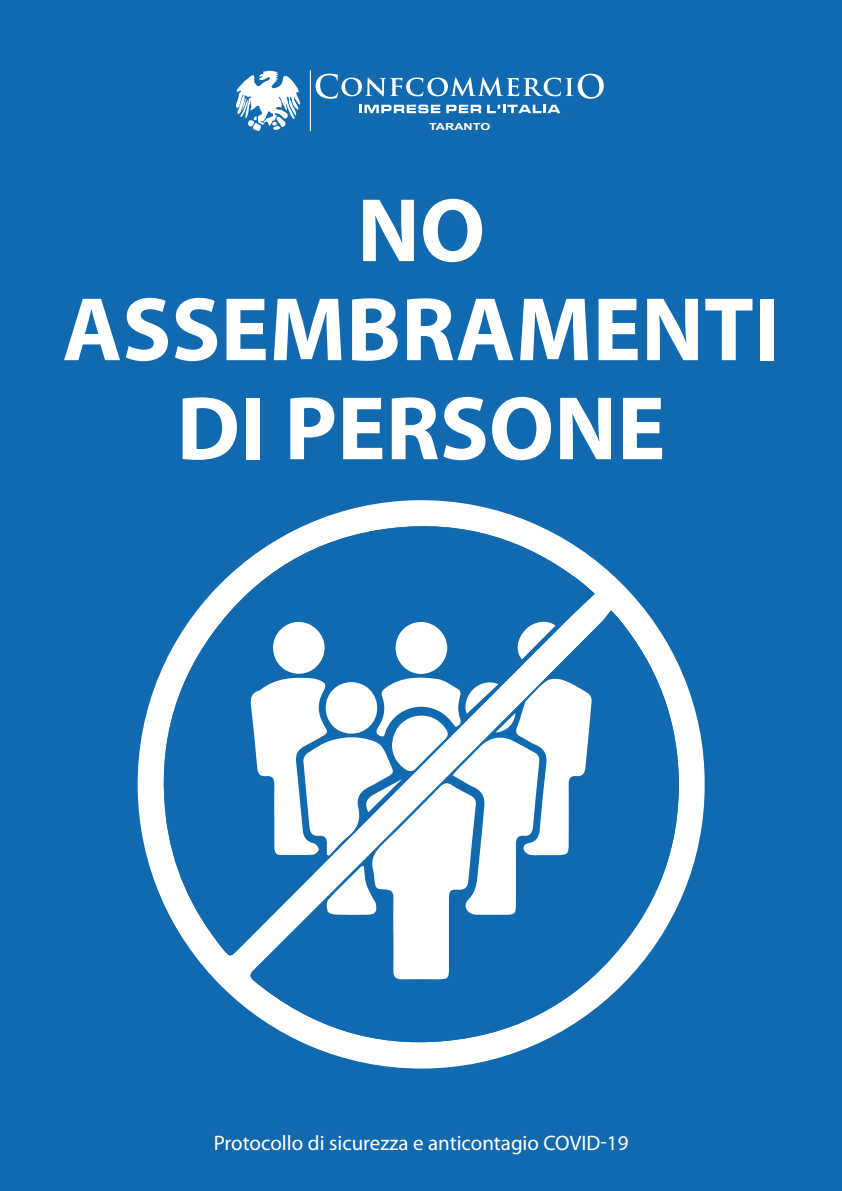
<style>
.page{position:relative;width:842px;height:1191px;background:#1169b0}
.page>*{position:absolute;margin:0;border:0;box-sizing:border-box;transform-origin:0 0}
.t1{font:700 91px/99px "Myriad Pro";color:#fff;text-align:center}
.t2{font:21px "Myriad Pro";color:#fff}
.t3{font:700 9.7px "Arial";color:#fff;scale:1.32 1}
</style>
<div class="page">
<svg style="left:236px;top:71px;width:64px;height:60px"></svg>
<svg style="left:316px;top:74px;width:288px;height:25px"></svg>
<svg style="left:359px;top:105px;width:81px;height:8px"></svg>
<svg style="left:446px;top:105px;width:35px;height:8px"></svg>
<svg style="left:487px;top:105px;width:73px;height:8px"></svg>
<hr style="left:310px;top:71px;width:1px;height:60px;background:#fff">
<svg style="left:137px;top:500px;width:568px;height:568px"></svg>
<svg style="left:158px;top:519px;width:437px;height:438px"></svg>
<svg style="left:249px;top:610px;width:430px;height:437px"></svg>
<div style="left:395px;top:622px;width:52px;height:52px;background:#fff;border-radius:50%"></div>
<div style="left:273px;top:622px;width:52px;height:52px;background:#fff;border-radius:50%"></div>
<svg style="left:515px;top:619px;width:40px;height:40px"></svg>
<svg style="left:250px;top:676px;width:342px;height:303px"></svg>
<p class="t3" style="left:429px;top:119px;width:48px">TARANTO</p>
<h1 class="t1" style="left:63px;top:178px;width:719px">NO<br>ASSEMBRAMENTI<br>DI PERSONE</h1>
<p class="t2" style="left:214px;top:1130px;width:416px">Protocollo di sicurezza e anticontagio COVID-19</p>
</div>
